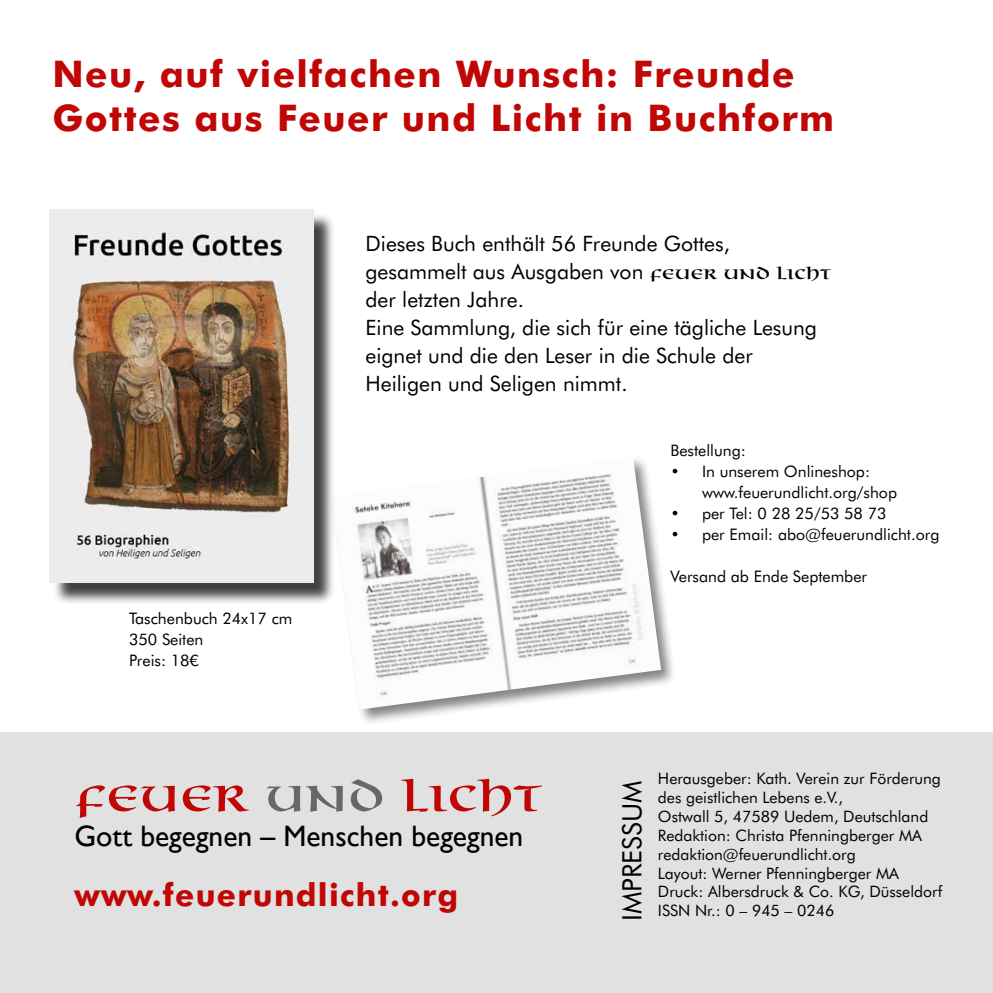
<style>
.page{position:relative;width:993px;height:993px;background:#fff}
.page>*{position:absolute;margin:0;border:0;box-sizing:border-box;transform-origin:0 0}
.t1{font:54.6px "Omnia LT Std";color:#c10606}
.t2{font:700 36.75px/44.1px "Futura BT";letter-spacing:.04em;color:#c10606}
.t3{font:700 31.5px "Futura BT";letter-spacing:.04em;color:#c10606}
.t4{font:29.4px "Gill Sans";color:#000}
.t5{font:26.6px "Futura BT";color:#000}
.t6{font:21.18px/28px "Futura BT";color:#000}
.t7{font:15.92px/21px "Futura BT";color:#000}
.t8{font:15.75px/18.9px "Futura BT";color:#000}
.s1{font-family:"Omnia LT Std"}
.s2{color:#676767}
</style>
<div class="page">
<div style="left:330px;top:455px;width:347px;height:270px;background:#000;opacity:.49"></div>
<img style="left:332px;top:457px;width:329px;height:252px">
<div style="left:0;top:731px;width:992px;height:261px;background:#e1e1e1"></div>
<div style="left:52px;top:212px;width:283px;height:392px;background:#000;opacity:.75"></div>
<img style="left:50px;top:210px;width:264px;height:372px">
<h2 class="t2" style="left:52px;top:51px;width:783px">Neu, auf vielfachen Wunsch: Freunde<br>Gottes aus Feuer und Licht in Buchform</h2>
<h3 class="t6" style="left:365px;top:229px;width:467px">Dieses Buch enthält 56 Freunde Gottes, gesammelt aus Ausgaben von <span class="s1">Feuer und Licht </span>der letzten Jahre.<br>Eine Sammlung, die sich für eine tägliche Lesung eignet und die den Leser in die Schule der Heiligen und Seligen nimmt.</h3>
<p class="t7" style="left:129px;top:607px;width:165px">Taschenbuch 24x17 cm<br>350 Seiten<br>Preis: 18€</p>
<h1 class="t1" style="left:74px;top:775px;width:469px">FEUER <span class="s2">und</span> LICHT</h1>
<h3 class="t4" style="left:74px;top:818px;width:450px">Gott begegnen – Menschen begegnen</h3>
<h3 class="t3" style="left:74px;top:875px;width:385px">www.feuerundlicht.org</h3>
<p class="t7" style="left:670px;top:439px;width:77px">Bestellung:</p>
<p class="t7" style="left:701px;top:460px;width:197px;text-indent:-32px">• In unserem Onlineshop: www.feuerundlicht.org/shop</p>
<p class="t7" style="left:670px;top:502px;width:217px">• per Tel: 0 28 25/53 58 73</p>
<p class="t7" style="left:670px;top:523px;width:270px">• per Email: abo@feuerundlicht.org</p>
<p class="t7" style="left:670px;top:565px;width:198px">Versand ab Ende September</p>
<h3 class="t5" style="left:615px;top:920px;width:141px;rotate:-90deg">IMPRESSUM</h3>
<p class="t8" style="left:657px;top:768px;width:286px">Herausgeber: Kath. Verein zur Förderung des geistlichen Lebens e.V.,<br>Ostwall 5, 47589 Uedem, Deutschland Redaktion: Christa Pfenningberger MA redaktion@feuerundlicht.org<br>Layout: Werner Pfenningberger MA Druck: Albersdruck &amp; Co. KG, Düsseldorf ISSN Nr.: 0 – 945 – 0246</p>
</div>
